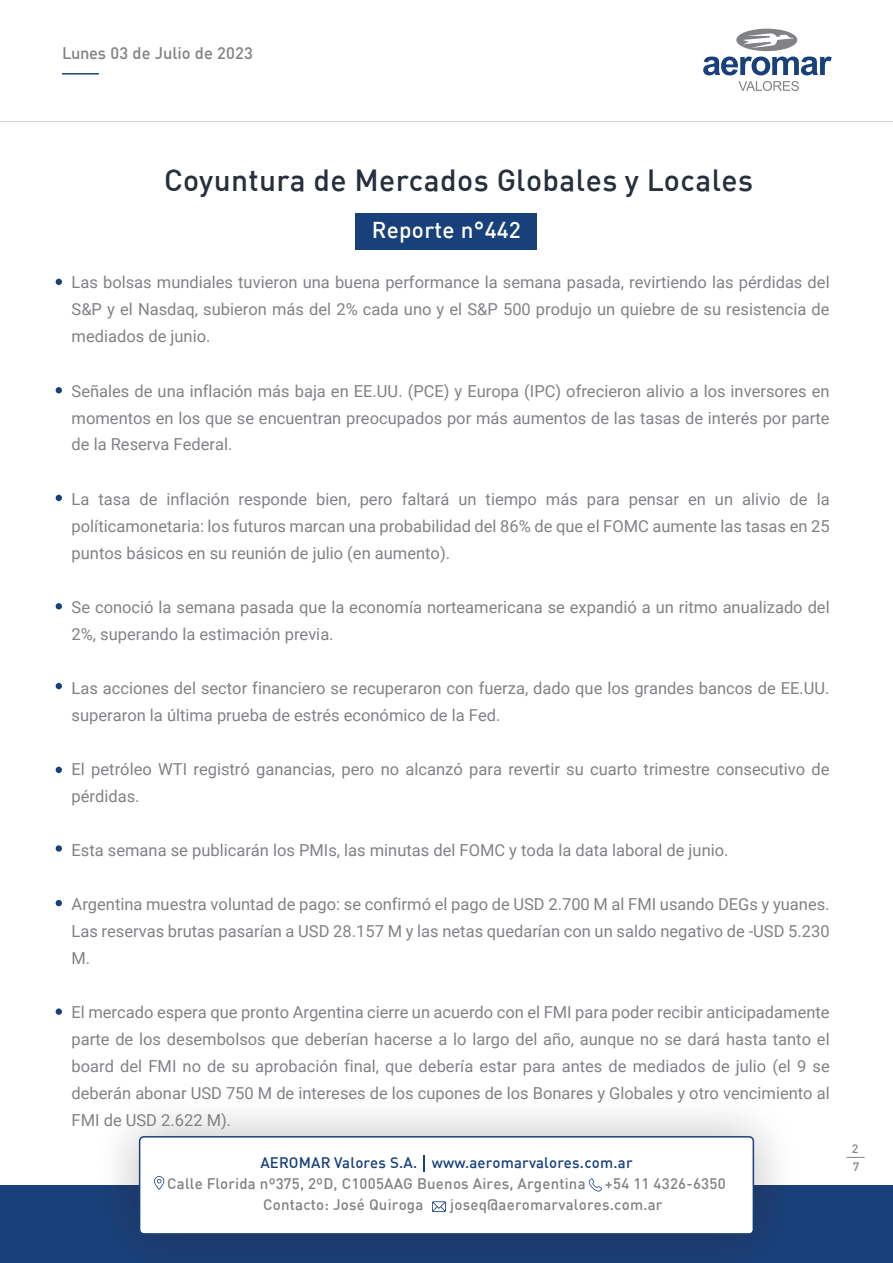
<style>
.page{position:relative;width:893px;height:1263px;background:#fff}
.page>*{position:absolute;margin:0;border:0;box-sizing:border-box;transform-origin:0 0}
.t1{font:500 30px "DIN";letter-spacing:.015em;color:#262f3e}
.t2{font:500 22.5px "DIN";letter-spacing:.015em;color:#fff}
.t3{font:16.5px/27px "Roboto";color:#808286;text-align:justify}
.t4{font:500 16.5px "DIN";color:#808286}
.t5{font:500 15px "DIN";letter-spacing:.015em;color:#808286}
.t6{font:500 15px "DIN";letter-spacing:.015em;color:#18407b}
.t7{font:500 12px "DIN";color:#808286}
</style>
<div class="page">
<hr style="left:0;top:121px;width:893px;height:1px;background:#d3d3d5">
<svg style="left:703px;top:57px;width:129px;height:18px"></svg>
<svg style="left:738px;top:81px;width:61px;height:10px"></svg>
<div style="left:736px;top:29px;width:61px;height:22px;background:#808286;border-radius:50%"></div>
<svg style="left:743px;top:33px;width:51px;height:15px"></svg>
<hr style="left:62px;top:73px;width:37px;height:2px;background:#18407b">
<div style="left:356px;top:213px;width:181px;height:36px;background:#18407b"></div>
<div style="left:0;top:1185px;width:893px;height:78px;background:#18407b"></div>
<div style="left:140px;top:1137px;width:613px;height:97px;background:#fff;border-radius:4px"></div>
<div style="left:139px;top:1136px;width:615px;height:98px;border:2px solid #18407b;border-radius:4px"></div>
<svg style="left:424px;top:1155px;width:1px;height:17px"></svg>
<svg style="left:432px;top:1201px;width:14px;height:11px"></svg>
<svg style="left:589px;top:1178px;width:13px;height:13px"></svg>
<svg style="left:154px;top:1176px;width:10px;height:14px"></svg>
<svg style="left:846px;top:1157px;width:19px;height:1px"></svg>
<svg style="left:56px;top:279px;width:6px;height:6px"></svg>
<div style="left:56px;top:845px;width:6px;height:7px;background:#18407b;border-radius:50%"></div>
<div style="left:56px;top:1008px;width:6px;height:7px;background:#18407b;border-radius:50%"></div>
<svg style="left:56px;top:900px;width:6px;height:6px"></svg>
<svg style="left:56px;top:603px;width:6px;height:6px"></svg>
<svg style="left:56px;top:683px;width:6px;height:6px"></svg>
<svg style="left:56px;top:767px;width:6px;height:6px"></svg>
<svg style="left:56px;top:495px;width:6px;height:6px"></svg>
<svg style="left:56px;top:387px;width:6px;height:6px"></svg>
<p class="t4" style="left:62px;top:43px;width:192px">Lunes 03 de Julio de 2023</p>
<h1 class="t1" style="left:164px;top:161px;width:590px">Coyuntura de Mercados Globales y Locales</h1>
<h2 class="t2" style="left:372px;top:216px;width:151px">Reporte n°442</h2>
<p class="t3" style="left:72px;top:268px;width:760px">Las bolsas mundiales tuvieron una buena performance la semana pasada, revirtiendo las pérdidas del S&amp;P y el Nasdaq, subieron más del 2% cada uno y el S&amp;P 500 produjo un quiebre de su resistencia de mediados de junio.</p>
<p class="t3" style="left:72px;top:376px;width:760px">Señales de una inflación más baja en EE.UU. (PCE) y Europa (IPC) ofrecieron alivio a los inversores en momentos en los que se encuentran preocupados por más aumentos de las tasas de interés por parte de la Reserva Federal.</p>
<p class="t3" style="left:72px;top:484px;width:760px">La tasa de inflación responde bien, pero faltará un tiempo más para pensar en un alivio de la políticamonetaria: los futuros marcan una probabilidad del 86% de que el FOMC aumente las tasas en 25 puntos básicos en su reunión de julio (en aumento).</p>
<p class="t3" style="left:72px;top:592px;width:760px">Se conoció la semana pasada que la economía norteamericana se expandió a un ritmo anualizado del<br>2%, superando la estimación previa.</p>
<p class="t3" style="left:72px;top:673px;width:759px">Las acciones del sector financiero se recuperaron con fuerza, dado que los grandes bancos de EE.UU. superaron la última prueba de estrés económico de la Fed.</p>
<p class="t3" style="left:72px;top:754px;width:760px">El petróleo WTI registró ganancias, pero no alcanzó para revertir su cuarto trimestre consecutivo de pérdidas.</p>
<p class="t3" style="left:72px;top:835px;width:658px">Esta semana se publicarán los PMIs, las minutas del FOMC y toda la data laboral de junio.</p>
<p class="t3" style="left:72px;top:889px;width:760px">Argentina muestra voluntad de pago: se confirmó el pago de USD 2.700 M al FMI usando DEGs y yuanes.<br>Las reservas brutas pasarían a USD 28.157 M y las netas quedarían con un saldo negativo de -USD 5.230<br>M.</p>
<p class="t3" style="left:72px;top:997px;width:760px">El mercado espera que pronto Argentina cierre un acuerdo con el FMI para poder recibir anticipadamente parte de los desembolsos que deberían hacerse a lo largo del año, aunque no se dará hasta tanto el board del FMI no de su aprobación final, que debería estar para antes de mediados de julio (el 9 se deberán abonar USD 750 M de intereses de los cupones de los Bonares y Globales y otro vencimiento al FMI de USD 2.622 M).</p>
<p class="t7" style="left:852px;top:1141px;width:8px">2</p>
<p class="t6" style="left:260px;top:1153px;width:374px">AEROMAR Valores S.A. www.aeromarvalores.com.ar</p>
<p class="t7" style="left:853px;top:1159px;width:8px">7</p>
<p class="t5" style="left:167px;top:1174px;width:420px">Calle Florida nº375, 2ºD, C1005AAG Buenos Aires, Argentina</p>
<p class="t5" style="left:605px;top:1174px;width:122px">+54 11 4326-6350</p>
<p class="t5" style="left:263px;top:1195px;width:162px">Contacto: José Quiroga</p>
<p class="t5" style="left:450px;top:1195px;width:214px">joseq@aeromarvalores.com.ar</p>
</div>
